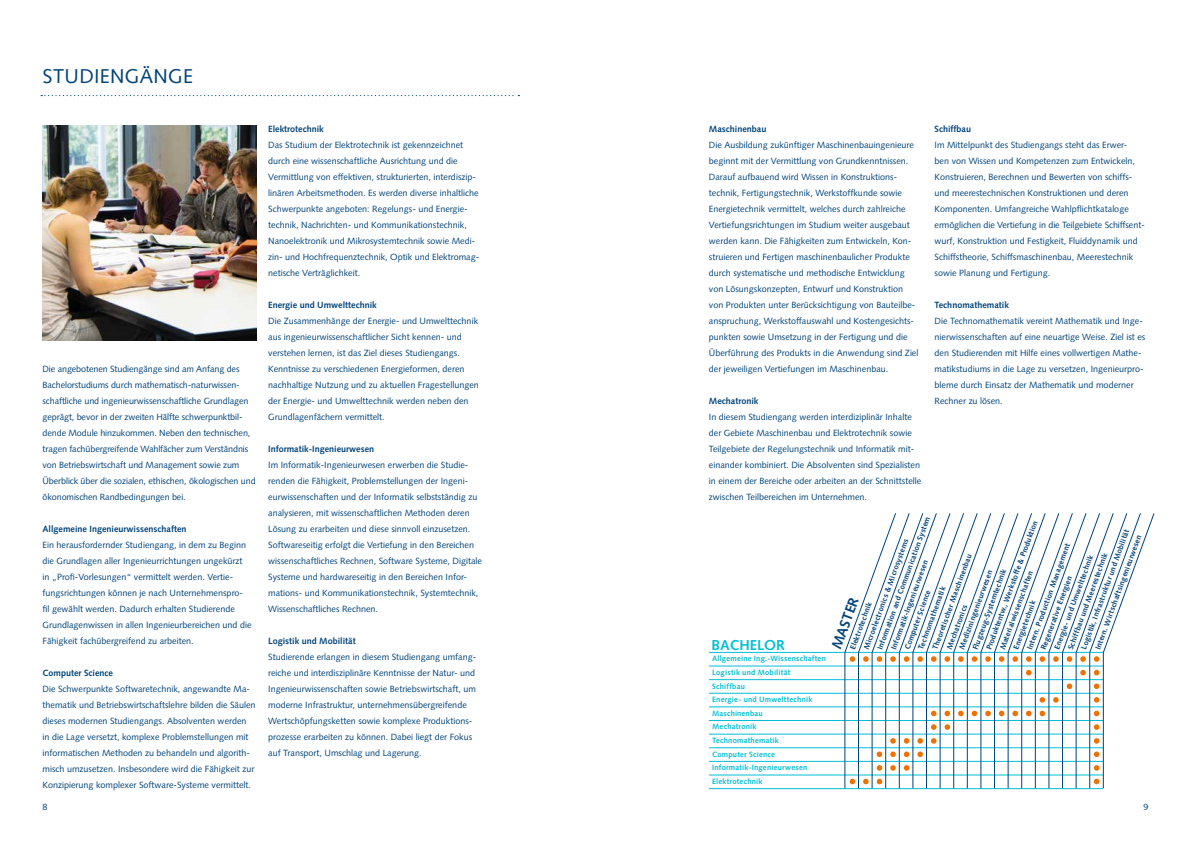
<style>
.page{position:relative;width:1191px;height:842px;background:#fff}
.page>*{position:absolute;margin:0;border:0;box-sizing:border-box;transform-origin:0 0}
.t1{font:20px "Syntax LT Std";color:#004379}
.t2{font:700 14.4px "Syntax LT Std";color:#00bfd6}
.t3{font:700 14.4px "Syntax LT Std";color:#004379}
.t4{font:9px/16px "Syntax LT Std";color:#004379}
.t5{font:700 9px "Syntax LT Std";color:#004379}
.t6{font:700 7.7px "Syntax LT Std";color:#004379}
.t7{font:700 7.7px/13.6px "Syntax LT Std";letter-spacing:.025em;color:#00bfd6}
</style>
<div class="page">
<img style="left:43px;top:125px;width:213px;height:215px">
<svg style="left:41px;top:95px;width:478px;height:1px"></svg>
<hr style="left:709px;top:788px;width:203px;height:1px;background:#00bfd6">
<hr style="left:709px;top:666px;width:203px;height:1px;background:#00bfd6">
<hr style="left:709px;top:679px;width:203px;height:1px;background:#00bfd6">
<hr style="left:709px;top:693px;width:203px;height:1px;background:#00bfd6">
<hr style="left:709px;top:707px;width:203px;height:1px;background:#00bfd6">
<hr style="left:709px;top:720px;width:203px;height:1px;background:#00bfd6">
<hr style="left:709px;top:734px;width:203px;height:1px;background:#00bfd6">
<hr style="left:709px;top:747px;width:203px;height:1px;background:#00bfd6">
<hr style="left:709px;top:761px;width:203px;height:1px;background:#00bfd6">
<hr style="left:709px;top:775px;width:203px;height:1px;background:#00bfd6">
<hr style="left:709px;top:652px;width:203px;height:1px;background:#00bfd6">
<svg style="left:844px;top:513px;width:310px;height:276px"></svg>
<h1 class="t1" style="left:43px;top:64px;width:24px">Studieng</h1>
<h1 class="t1" style="left:140px;top:64px;width:28px">änge</h1>
<p class="t4" style="left:43px;top:361px;width:215px">Die angebotenen Studiengänge sind am Anfang des Bachelorstudiums durch mathematisch-naturwissen&shy;schaftliche und ingenieurwissenschaftliche Grundlagen geprägt, bevor in der zweiten Hälfte schwerpunktbil&shy;dende Module hinzukommen. Neben den technischen, tragen fachübergreifende Wahlfächer zum Verständnis von Betriebswirtschaft und Management sowie zum Überblick über die sozialen, ethischen, ökologischen und ökonomischen Randbedingungen bei.</p>
<p class="t5" style="left:43px;top:524px;width:145px">Allgemeine Ingenieurwissenschaften</p>
<p class="t4" style="left:43px;top:537px;width:210px">Ein herausfordernder Studiengang, in dem zu Beginn die Grundlagen aller Ingenieurrichtungen ungekürzt in „Profi-Vorlesungen“ vermittelt werden. Vertie&shy;fungsrichtungen können je nach Unternehmenspro&shy;fil gewählt werden. Dadurch erhalten Studierende Grundlagenwissen in allen Ingenieurbereichen und die Fähigkeit fachübergreifend zu arbeiten.</p>
<p class="t5" style="left:43px;top:668px;width:72px">Computer Science</p>
<p class="t4" style="left:43px;top:681px;width:214px">Die Schwerpunkte Softwaretechnik, angewandte Ma&shy;thematik und Betriebswirtschaftslehre bilden die Säulen dieses modernen Studiengangs. Absolventen werden in die Lage versetzt, komplexe Problemstellungen mit informatischen Methoden zu behandeln und algorith&shy;misch umzusetzen. Insbesondere wird die Fähigkeit zur Konzipierung komplexer Software-Systeme vermittelt.</p>
<p class="t5" style="left:268px;top:124px;width:57px">Elektrotechnik</p>
<p class="t4" style="left:268px;top:137px;width:212px">Das Studium der Elektrotechnik ist gekennzeichnet durch eine wissenschaftliche Ausrichtung und die Vermittlung von effektiven, strukturierten, interdiszip&shy;linären Arbeitsmethoden. Es werden diverse inhaltliche Schwerpunkte angeboten: Regelungs- und Energie&shy;technik, Nachrichten- und Kommunikationstechnik, Nanoelektronik und Mikrosystemtechnik sowie Medi&shy;zin- und Hochfrequenztechnik, Optik und Elektromag&shy;netische Verträglichkeit.</p>
<p class="t5" style="left:268px;top:300px;width:110px">Energie und Umwelttechnik</p>
<p class="t4" style="left:268px;top:313px;width:212px">Die Zusammenhänge der Energie- und Umwelttechnik aus ingenieurwissenschaftlicher Sicht kennen- und verstehen lernen, ist das Ziel dieses Studiengangs.<br>Kenntnisse zu verschiedenen Energieformen, deren nachhaltige Nutzung und zu aktuellen Fragestellungen der Energie- und Umwelttechnik werden neben den Grundlagenfächern vermittelt.</p>
<p class="t5" style="left:268px;top:444px;width:108px">Informatik-Ingenieurwesen</p>
<p class="t4" style="left:268px;top:457px;width:215px">Im Informatik-Ingenieurwesen erwerben die Studie&shy;renden die Fähigkeit, Problemstellungen der Ingeni&shy;eurwissenschaften und der Informatik selbstständig zu analysieren, mit wissenschaftlichen Methoden deren Lösung zu erarbeiten und diese sinnvoll einzusetzen.<br>Softwareseitig erfolgt die Vertiefung in den Bereichen wissenschaftliches Rechnen, Software Systeme, Digitale Systeme und hardwareseitig in den Bereichen Infor&shy;mations- und Kommunikationstechnik, Systemtechnik, Wissenschaftliches Rechnen.</p>
<p class="t5" style="left:268px;top:636px;width:89px">Logistik und Mobilität</p>
<p class="t4" style="left:268px;top:649px;width:209px">Studierende erlangen in diesem Studiengang umfang&shy;reiche und interdisziplinäre Kenntnisse der Natur- und Ingenieurwissenschaften sowie Betriebswirtschaft, um moderne Infrastruktur, unternehmensübergreifende Wertschöpfungsketten sowie komplexe Produktions&shy;prozesse erarbeiten zu können. Dabei liegt der Fokus auf Transport, Umschlag und Lagerung.</p>
<p class="t5" style="left:709px;top:124px;width:59px">Maschinenbau</p>
<p class="t4" style="left:709px;top:137px;width:211px">Die Ausbildung zukünftiger Maschinenbauingenieure beginnt mit der Vermittlung von Grundkenntnissen.<br>Darauf aufbauend wird Wissen in Konstruktions&shy;technik, Fertigungstechnik, Werkstoffkunde sowie Energietechnik vermittelt, welches durch zahlreiche Vertiefungsrichtungen im Studium weiter ausgebaut werden kann. Die Fähigkeiten zum Entwickeln, Kon&shy;struieren und Fertigen maschinenbaulicher Produkte durch systematische und methodische Entwicklung von Lösungskonzepten, Entwurf und Konstruktion von Produkten unter Berücksichtigung von Bauteilbe&shy;anspruchung, Werkstoffauswahl und Kostengesichts&shy;punkten sowie Umsetzung in der Fertigung und die Überführung des Produkts in die Anwendung sind Ziel der jeweiligen Vertiefungen im Maschinenbau.</p>
<p class="t5" style="left:709px;top:396px;width:51px">Mechatronik</p>
<p class="t4" style="left:709px;top:409px;width:214px">In diesem Studiengang werden interdiziplinär Inhalte der Gebiete Maschinenbau und Elektrotechnik sowie Teilgebiete der Regelungstechnik und Informatik mit&shy;einander kombiniert. Die Absolventen sind Spezialisten in einem der Bereiche oder arbeiten an der Schnittstelle zwischen Teilbereichen im Unternehmen.</p>
<p class="t5" style="left:934px;top:124px;width:38px">Schiffbau</p>
<p class="t4" style="left:934px;top:137px;width:212px">Im Mittelpunkt des Studiengangs steht das Erwer-<br>ben von Wissen und Kompetenzen zum Entwickeln, Konstruieren, Berechnen und Bewerten von schiffs&shy;und meerestechnischen Konstruktionen und deren Komponenten. Umfangreiche Wahlpflichtkataloge ermöglichen die Vertiefung in die Teilgebiete Schiffsent&shy;wurf, Konstruktion und Festigkeit, Fluiddynamik und Schiffstheorie, Schiffsmaschinenbau, Meerestechnik sowie Planung und Fertigung.</p>
<p class="t5" style="left:934px;top:300px;width:76px">Technomathematik</p>
<p class="t4" style="left:934px;top:313px;width:212px">Die Technomathematik vereint Mathematik und Inge&shy;nierwissenschaften auf eine neuartige Weise. Ziel ist es den Studierenden mit Hilfe eines vollwertigen Mathe&shy;matikstudiums in die Lage zu versetzen, Ingenieurpro&shy;bleme durch Einsatz der Mathematik und moderner Rechner zu lösen.</p>
<h2 class="t2" style="left:711px;top:637px;width:75px">BACHELOR</h2>
<p class="t6" style="left:875px;top:648px;width:143px;rotate:-70deg">Information and Communication System</p>
<p class="t6" style="left:984px;top:648px;width:138px;rotate:-70deg">Produktentw., Werkstoffe &amp; Produktion</p>
<p class="t6" style="left:1079px;top:648px;width:129px;rotate:-70deg">Logistik, Infrastruktur und Mobilität</p>
<p class="t6" style="left:1093px;top:648px;width:123px;rotate:-70deg">Intern. Wirtschaftsingenieurwesen</p>
<p class="t6" style="left:862px;top:648px;width:119px;rotate:-70deg">Microelectronics &amp; Microsystems</p>
<p class="t6" style="left:1025px;top:648px;width:114px;rotate:-70deg">Intern. Production Management</p>
<p class="t6" style="left:1066px;top:648px;width:104px;rotate:-70deg">Schiffbau und Meerestechnik</p>
<p class="t6" style="left:930px;top:648px;width:103px;rotate:-70deg">Theoretischer Maschinenbau</p>
<p class="t6" style="left:1052px;top:648px;width:102px;rotate:-70deg">Energie- und Umwelttechnik</p>
<p class="t6" style="left:889px;top:648px;width:97px;rotate:-70deg">Informatik-Ingenieurwesen</p>
<p class="t6" style="left:970px;top:648px;width:87px;rotate:-70deg">Flugzeug-Systemtechnik</p>
<p class="t6" style="left:957px;top:648px;width:85px;rotate:-70deg">Mediziningenieurwesen</p>
<p class="t6" style="left:998px;top:648px;width:85px;rotate:-70deg">Materialwissenschaften</p>
<p class="t6" style="left:1039px;top:648px;width:80px;rotate:-70deg">Regenerative Energien</p>
<p class="t6" style="left:916px;top:648px;width:68px;rotate:-70deg">Technomathematik</p>
<p class="t6" style="left:902px;top:648px;width:64px;rotate:-70deg">Computer Science</p>
<h2 class="t3" style="left:828px;top:646px;width:56px;rotate:-70deg">MASTER</h2>
<p class="t6" style="left:1011px;top:648px;width:53px;rotate:-70deg">Energietechnik</p>
<p class="t6" style="left:848px;top:648px;width:52px;rotate:-70deg">Elektrotechnik</p>
<p class="t6" style="left:944px;top:648px;width:49px;rotate:-70deg">Mechatronics</p>
<p class="t7" style="left:712px;top:652px;width:115px">Allgemeine Ing.-Wissenschaften<br>Logistik und Mobilität<br>Schiffbau<br>Energie- und Umwelttechnik<br>Maschinenbau<br>Mechatronik<br>Technomathematik<br>Computer Science<br>Informatik-Ingenieurwesen<br>Elektrotechnik</p>
<p class="t4" style="left:43px;top:799px;width:7px">8</p>
<p class="t4" style="left:1143px;top:799px;width:7px">9</p>
</div>
